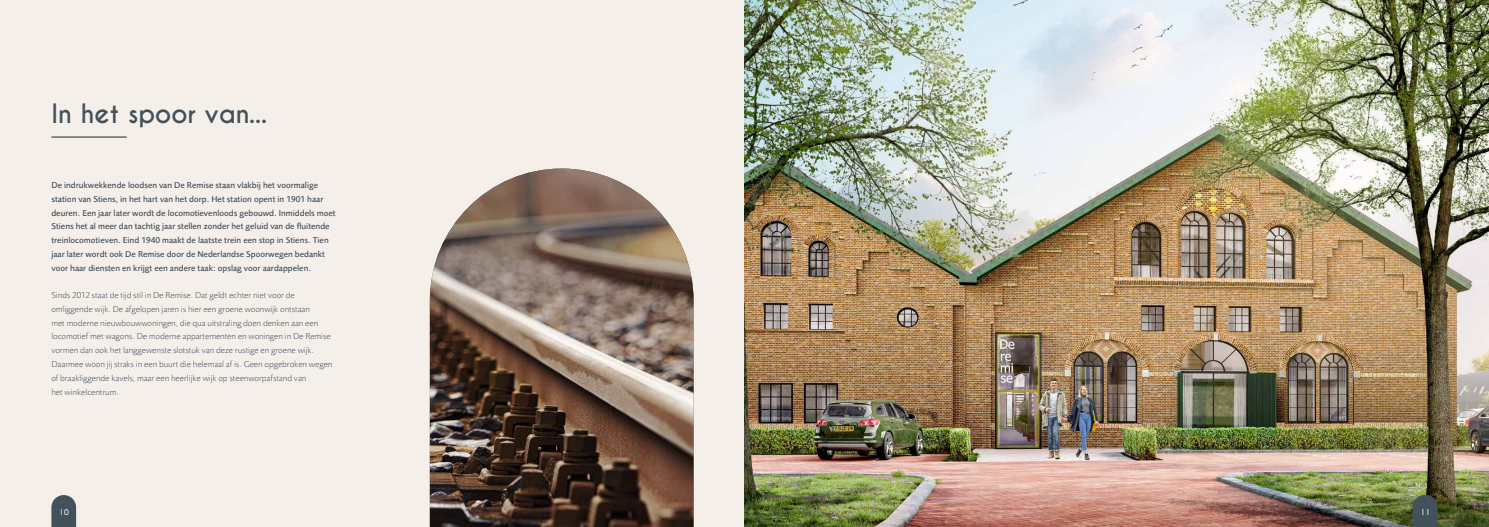
<style>
.page{position:relative;width:1489px;height:527px;background:#fff}
.page>*{position:absolute;margin:0;border:0;box-sizing:border-box;transform-origin:0 0}
.t1{font:700 25px "Caviar Dreams";color:#42515b}
.t2{font:300 8.75px/13.8px "Foundry Sans";color:#42515b}
.t3{font:500 8.75px/13.8px "Foundry Sans";color:#42515b}
.t4{font:700 7.5px "Caviar Dreams";color:#f5efea}
</style>
<div class="page">
<div style="left:0;top:0;width:1488px;height:526px;background:#f5efea"></div>
<img style="left:744px;top:0;width:744px;height:526px">
<svg style="left:51px;top:495px;width:25px;height:31px"></svg>
<img style="left:430px;top:168px;width:263px;height:358px">
<svg style="left:1412px;top:494px;width:25px;height:32px"></svg>
<hr style="left:51px;top:136px;width:76px;height:1px;background:#42515b">
<h1 class="t1" style="left:51px;top:98px;width:217px">In het spoor van...</h1>
<p class="t3" style="left:51px;top:178px;width:286px">De indrukwekkende loodsen van De Remise staan vlakbij het voormalige station van Stiens, in het hart van het dorp. Het station opent in 1901 haar deuren. Een jaar later wordt de locomotievenloods gebouwd. Inmiddels moet Stiens het al meer dan tachtig jaar stellen zonder het geluid van de fluitende treinlocomotieven. Eind 1940 maakt de laatste trein een stop in Stiens. Tien jaar later wordt ook De Remise door de Nederlandse Spoorwegen bedankt voor haar diensten en krijgt een andere taak: opslag voor aardappelen.</p>
<p class="t2" style="left:51px;top:288px;width:282px">Sinds 2012 staat de tijd stil in De Remise. Dat geldt echter niet voor de omliggende wijk. De afgelopen jaren is hier een groene woonwijk ontstaan<br>met moderne nieuwbouwwoningen, die qua uitstraling doen denken aan een locomotief met wagons. De moderne appartementen en woningen in De Remise vormen dan ook het langgewenste slotstuk van deze rustige en groene wijk.<br>Daarmee woon jij straks in een buurt die helemaal af is. Geen opgebroken wegen of braakliggende kavels, maar een heerlijke wijk op steenworpafstand van<br>het winkelcentrum.</p>
<p class="t4" style="left:59px;top:507px;width:11px">10</p>
<p class="t4" style="left:1419px;top:507px;width:12px">11</p>
</div>
